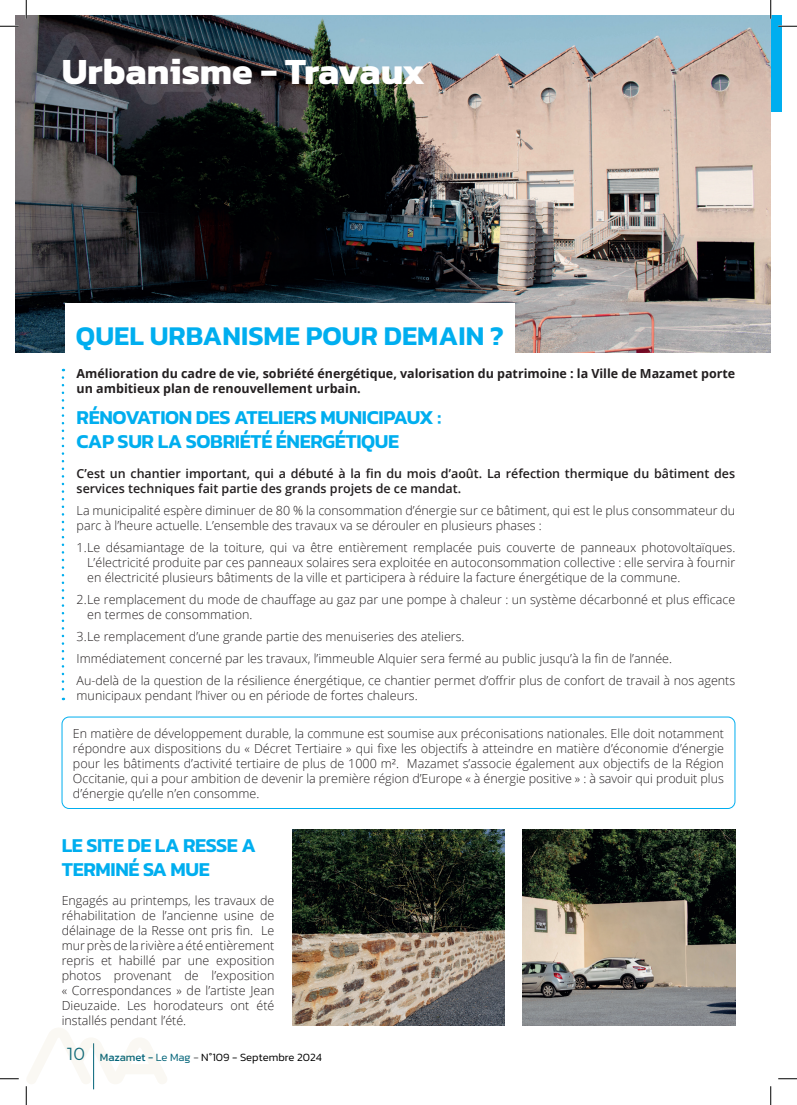
<style>
.page{position:relative;width:797px;height:1105px;background:#fff}
.page>*{position:absolute;margin:0;border:0;box-sizing:border-box;transform-origin:0 0}
.Main_Caption{font:700 37.5px "Kanit";color:#fff}
.Paragraphe_10pt{font:600 27.5px "Kanit";color:#00aeef}
.Titre_article{font:600 20px/24px "Kanit";letter-spacing:-.02em;color:#00aeef}
.PARAGRAPHE_10_OK{font:300 12.5px/15px "Open Sans";color:#231f20}
.PARAGRAPHE_10_OK-2{font:600 12.5px/15px "Open Sans";color:#231f20}
.PARAGRAPHE_10_OK-3{font:700 12.5px/15px "Open Sans";color:#231f20}
.t1{font:300 11.25px "Kanit";color:#000}
.s1{font-family:"Montserrat";font-weight:100;font-size:17.5px;color:#006378}
.s2{font-weight:400;color:#006378}
.s3{color:#006378}
.s4{color:#464749}
</style>
<div class="page">
<img style="left:16px;top:16px;width:754px;height:336px">
<svg style="left:62px;top:377px;width:2px;height:323px"></svg>
<div style="left:65px;top:304px;width:449px;height:51px;background:#fff"></div>
<svg style="left:31px;top:32px;width:191px;height:74px"></svg>
<div style="left:770px;top:16px;width:11px;height:96px;background:#00aeef"></div>
<div style="left:62px;top:717px;width:673px;height:92px;border:1px solid #00aeef;border-radius:7px"></div>
<img style="left:292px;top:830px;width:213px;height:195px">
<img style="left:522px;top:829px;width:213px;height:196px">
<svg style="left:0;top:25px;width:19px;height:2px"></svg>
<svg style="left:778px;top:25px;width:19px;height:2px"></svg>
<svg style="left:0;top:1078px;width:19px;height:1px"></svg>
<svg style="left:778px;top:1078px;width:19px;height:1px"></svg>
<svg style="left:25px;top:0;width:2px;height:19px"></svg>
<svg style="left:25px;top:1028px;width:142px;height:77px"></svg>
<svg style="left:770px;top:0;width:1px;height:19px"></svg>
<svg style="left:770px;top:1086px;width:1px;height:19px"></svg>
<p class="Main_Caption" style="left:62px;top:42px;width:365px">Urbanisme - Travaux</p>
<p class="Paragraphe_10pt" style="left:76px;top:314px;width:429px">QUEL URBANISME POUR DEMAIN ?</p>
<p class="PARAGRAPHE_10_OK-3" style="left:77px;top:366px;width:660px">Amélioration du cadre de vie, sobriété énergétique, valorisation du patrimoine : la Ville de Mazamet porte un ambitieux plan de renouvellement urbain.</p>
<p class="Titre_article" style="left:77px;top:405px;width:366px">RÉNOVATION DES ATELIERS MUNICIPAUX :<br>CAP SUR LA SOBRIÉTÉ ÉNERGÉTIQUE</p>
<p class="PARAGRAPHE_10_OK-2" style="left:77px;top:465px;width:660px">C’est un chantier important, qui a débuté à la fin du mois d’août. La réfection thermique du bâtiment des services techniques fait partie des grands projets de ce mandat.</p>
<p class="PARAGRAPHE_10_OK" style="left:77px;top:502px;width:660px">La municipalité espère diminuer de 80 % la consommation d’énergie sur ce bâtiment, qui est le plus consommateur du parc à l’heure actuelle. L’ensemble des travaux va se dérouler en plusieurs phases :</p>
<p class="PARAGRAPHE_10_OK" style="left:87px;top:539px;width:649px;text-align:justify;text-indent:-11px">1.Le désamiantage de la toiture, qui va être entièrement remplacée puis couverte de panneaux photovoltaïques.<br>L’électricité produite par ces panneaux solaires sera exploitée en autoconsommation collective : elle servira à fournir en électricité plusieurs bâtiments de la ville et participera à réduire la facture énergétique de la commune.</p>
<p class="PARAGRAPHE_10_OK" style="left:87px;top:591px;width:649px;text-indent:-11px">2.Le remplacement du mode de chauffage au gaz par une pompe à chaleur : un système décarbonné et plus efficace en termes de consommation.</p>
<p class="PARAGRAPHE_10_OK" style="left:77px;top:629px;width:389px">3.Le remplacement d’une grande partie des menuiseries des ateliers.</p>
<p class="PARAGRAPHE_10_OK" style="left:77px;top:651px;width:597px">Immédiatement concerné par les travaux, l’immeuble Alquier sera fermé au public jusqu’à la fin de l’année.</p>
<p class="PARAGRAPHE_10_OK" style="left:77px;top:673px;width:660px">Au-delà de la question de la résilience énergétique, ce chantier permet d’offrir plus de confort de travail à nos agents municipaux pendant l’hiver ou en période de fortes chaleurs.</p>
<p class="PARAGRAPHE_10_OK" style="left:73px;top:725px;width:652px;text-align:justify">En matière de développement durable, la commune est soumise aux préconisations nationales. Elle doit notamment répondre aux dispositions du « Décret Tertiaire » qui fixe les objectifs à atteindre en matière d’économie d’énergie pour les bâtiments d’activité tertiaire de plus de 1000 m². Mazamet s’associe également aux objectifs de la Région Occitanie, qui a pour ambition de devenir la première région d’Europe « à énergie positive » : à savoir qui produit plus d’énergie qu’elle n’en consomme.</p>
<p class="Titre_article" style="left:62px;top:832px;width:196px">LE SITE DE LA RESSE A<br>TERMINÉ SA MUE</p>
<p class="PARAGRAPHE_10_OK" style="left:62px;top:893px;width:214px;text-align:justify">Engagés au printemps, les travaux de réhabilitation de l’ancienne usine de délainage de la Resse ont pris fin. Le mur près de la rivière a été entièrement repris et habillé par une exposition photos provenant de l’exposition « Correspondances » de l’artiste Jean Dieuzaide. Les horodateurs ont été installés pendant l’été.</p>
<p class="t1" style="left:67px;top:1050px;width:256px"><span class="s1">10</span> <span class="s2">Mazamet -</span> <span class="s3">Le Mag</span> <span class="s4">-</span> N°109 - Septembre 2024</p>
</div>
